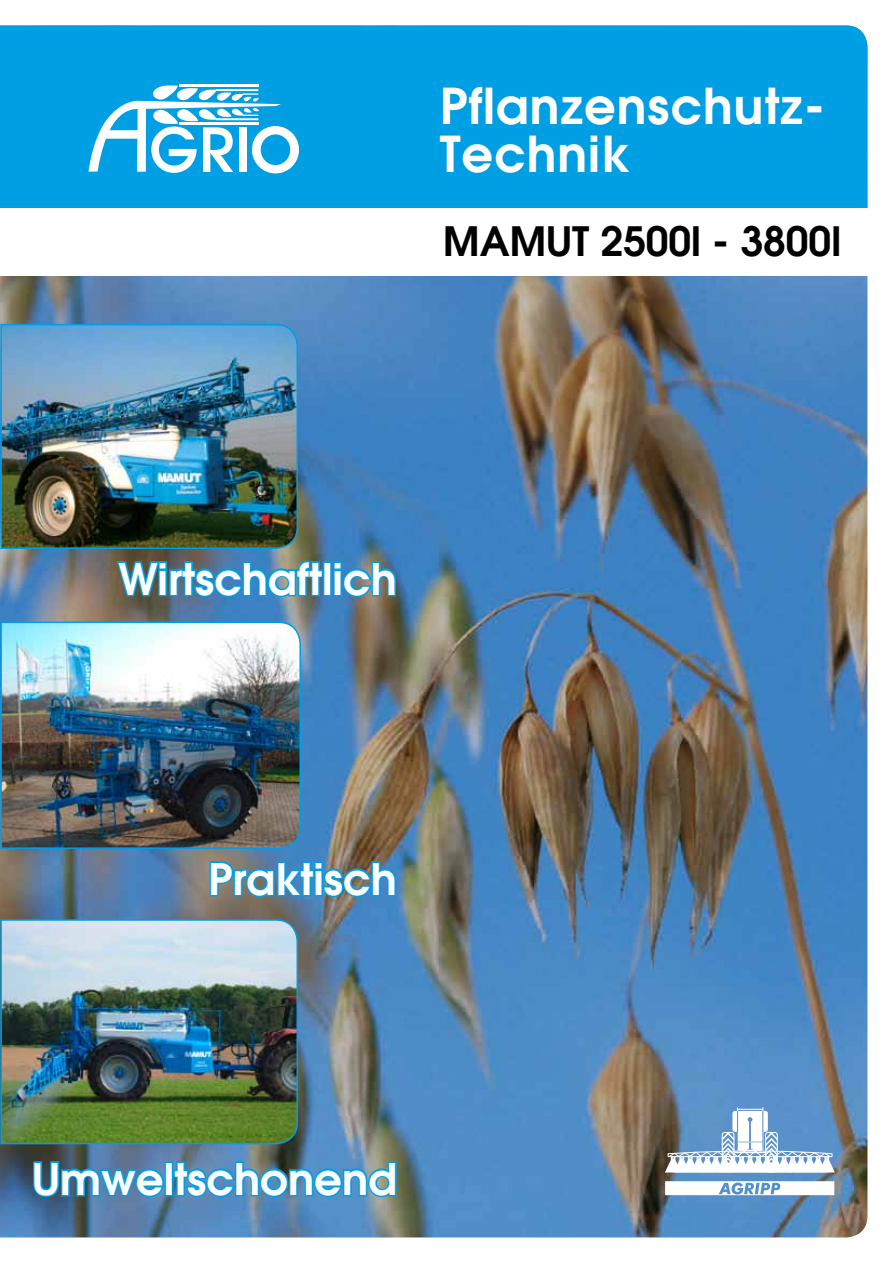
<style>
.page{position:relative;width:893px;height:1263px;background:#fff}
.page>*{position:absolute;margin:0;border:0;box-sizing:border-box;transform-origin:0 0}
.t1{font:600 49.5px/48px "Avant Garde";letter-spacing:.02em;color:#fff}
.t2{font:600 43.5px "Avant Garde";color:#fff}
.t3{font:600 40.5px "Avant Garde";color:#000}
</style>
<div class="page">
<img style="left:0;top:276px;width:867px;height:961px">
<div style="left:0;top:26px;width:867px;height:223px;background:#009ee3"></div>
<img style="left:0;top:918px;width:299px;height:227px">
<img style="left:0;top:621px;width:302px;height:229px">
<img style="left:0;top:323px;width:299px;height:227px">
<div style="left:0;top:209px;width:892px;height:67px;background:#fff"></div>
<svg style="left:665px;top:1181px;width:169px;height:14px"></svg>
<svg style="left:665px;top:1107px;width:169px;height:66px"></svg>
<svg style="left:89px;top:85px;width:210px;height:88px"></svg>
<img style="left:115px;top:548px;width:282px;height:51px">
<img style="left:208px;top:859px;width:189px;height:40px">
<img style="left:32px;top:1160px;width:366px;height:50px">
<p class="t1" style="left:440px;top:81px;width:387px">Pflanzenschutz-<br>Technik</p>
<p class="t3" style="left:443px;top:215px;width:399px">MAMUT 2500l - 3800l</p>
<p class="t2" style="left:118px;top:550px;width:280px">Wirtschaftlich</p>
<p class="t2" style="left:208px;top:850px;width:190px">Praktisch</p>
<p class="t2" style="left:32px;top:1150px;width:366px">Umweltschonend</p>
</div>
